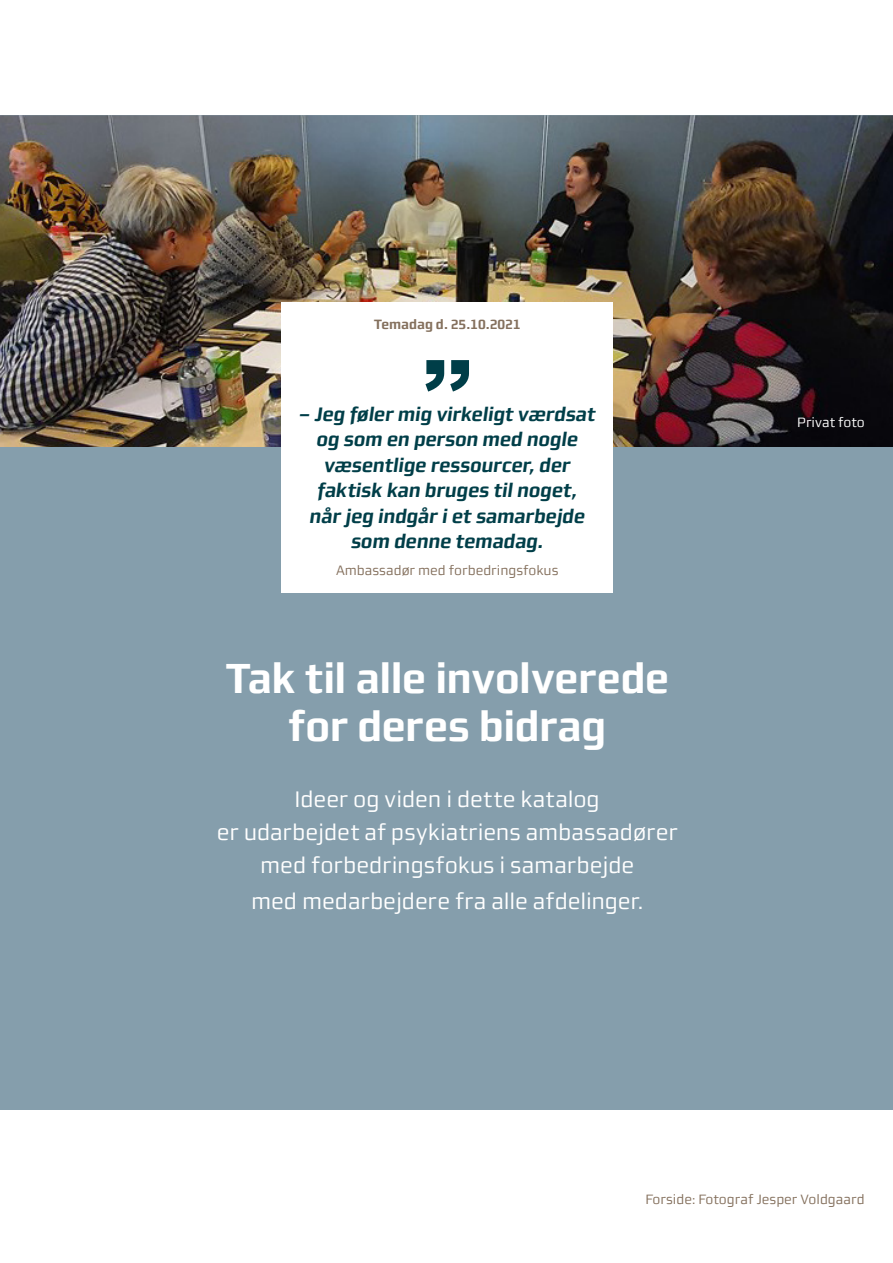
<style>
.page{position:relative;width:893px;height:1263px;background:#fff}
.page>*{position:absolute;margin:0;border:0;box-sizing:border-box;transform-origin:0 0}
.Introduktion{font:700 42px/48px "midtsans";letter-spacing:-.01em;color:#fff;text-align:center}
.Introduktion-2{font:22.5px/33px "midtsans";letter-spacing:-.005em;color:#fff;text-align:center}
.citat_kursus-bold{font:italic 700 19.5px/25.5px "midtsans";letter-spacing:-.005em;color:#003e48;text-align:center}
.bt{font:13.5px "midtsans";color:#84705d}
.Introduktion-3{font:13.5px "midtsans";color:#84705d}
.Introduktion-4{font:700 13.5px "midtsans";color:#84705d}
.bt-2{font:13.5px "midtsans";color:#fff}
</style>
<div class="page">
<div style="left:0;top:115px;width:893px;height:995px;background:#859eac"></div>
<img style="left:0;top:115px;width:893px;height:332px">
<div style="left:281px;top:302px;width:332px;height:290px;background:#fff"></div>
<svg style="left:425px;top:360px;width:19px;height:32px"></svg>
<svg style="left:450px;top:360px;width:19px;height:32px"></svg>
<p class="Introduktion-4" style="left:374px;top:317px;width:148px">Temadag d. 25.10.2021</p>
<p class="citat_kursus-bold" style="left:299px;top:401px;width:298px">– Jeg føler mig virkeligt værdsat og som en person med nogle væsentlige ressourcer, der faktisk kan bruges til noget,<br>når jeg indgår i et samarbejde som denne temadag.</p>
<p class="Introduktion-3" style="left:336px;top:563px;width:224px">Ambassadør med forbedringsfokus</p>
<p class="Introduktion" style="left:225px;top:654px;width:445px">Tak til alle involverede for deres bidrag</p>
<p class="Introduktion-2" style="left:217px;top:783px;width:462px">Ideer og viden i dette katalog<br>er udarbejdet af psykiatriens ambassadører med forbedringsfokus i samarbejde</p>
<p class="Introduktion-2" style="left:251px;top:885px;width:394px">med medarbejdere fra alle afdelinger.</p>
<p class="bt-2" style="left:797px;top:414px;width:69px">Privat foto</p>
<p class="bt" style="left:645px;top:1192px;width:221px">Forside: Fotograf Jesper Voldgaard</p>
</div>
